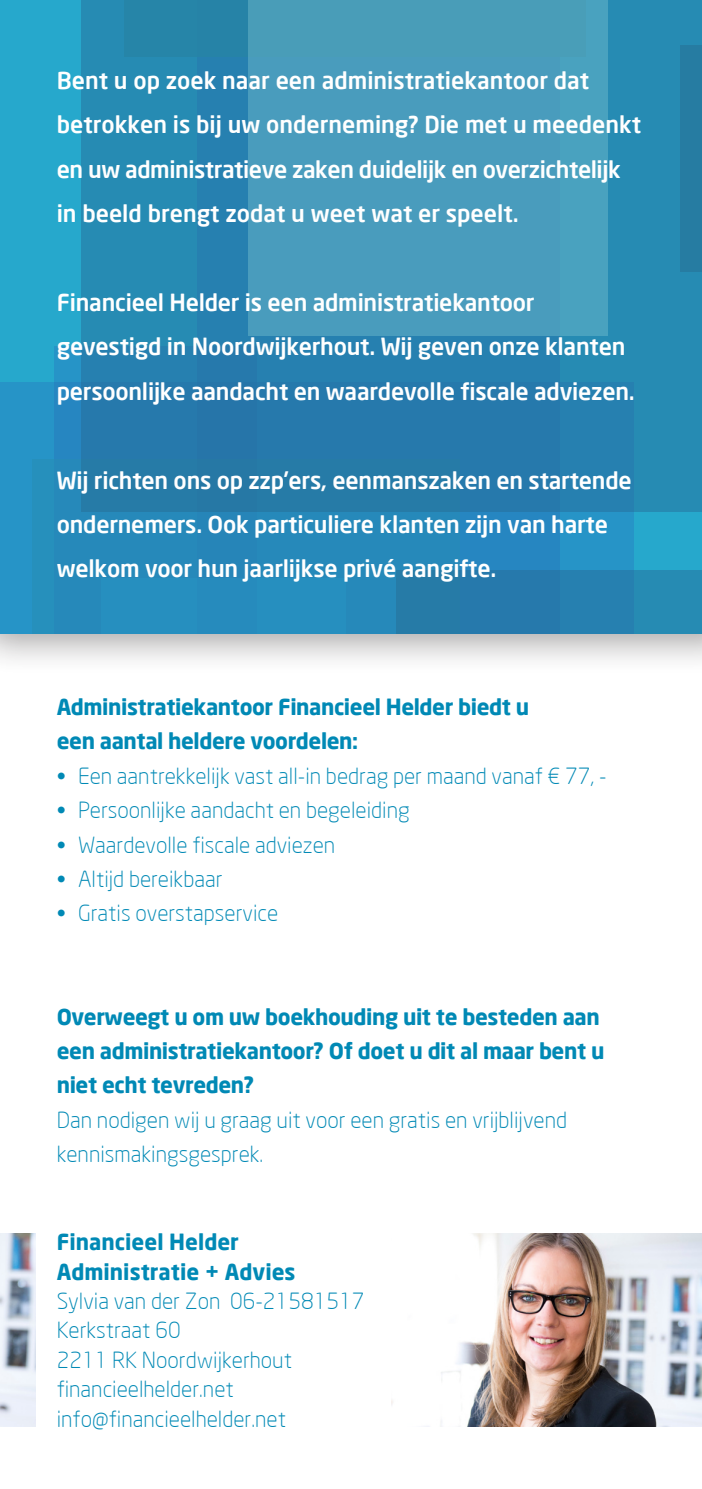
<style>
.page{position:relative;width:702px;height:1489px;background:#fff}
.page>*{position:absolute;margin:0;border:0;box-sizing:border-box;transform-origin:0 0}
.t1{font:500 23px/44.5px "Neo Sans";letter-spacing:-.01em;color:#fff}
.t2{font:300 22px/34.5px "Neo Sans";color:#0089b5}
.t3{font:700 22px/34.5px "Neo Sans";letter-spacing:-.02em;color:#0089b5}
.t4{font:700 22px/29.5px "Neo Sans";color:#0089b5}
</style>
<div class="page">
<div style="left:0;top:0;width:702px;height:675px;background:#231f20;opacity:.4"></div>
<svg style="left:0;top:0;width:702px;height:634px;background:#2f8db7"></svg>
<img style="left:391px;top:1233px;width:311px;height:193px">
<img style="left:0;top:1233px;width:35px;height:193px">
<p class="t1" style="left:57px;top:58px;width:586px">Bent u op zoek naar een administratiekantoor dat betrokken is bij uw onderneming? Die met u meedenkt en uw administratieve zaken duidelijk en overzichtelijk in beeld brengt zodat u weet wat er speelt.</p>
<p class="t1" style="left:57px;top:280px;width:579px">Financieel Helder is een administratiekantoor gevestigd in Noordwijkerhout. Wij geven onze klanten persoonlijke aandacht en waardevolle fiscale adviezen.</p>
<p class="t1" style="left:57px;top:457px;width:576px">Wij richten ons op zzp’ers, eenmanszaken en startende ondernemers. Ook particuliere klanten zijn van harte welkom voor hun jaarlijkse privé aangifte.</p>
<p class="t3" style="left:57px;top:689px;width:474px">Administratiekantoor Financieel Helder biedt u een aantal heldere voordelen:</p>
<p class="t2" style="left:57px;top:758px;width:551px">• Een aantrekkelijk vast all-in bedrag per maand vanaf € 77, -</p>
<p class="t2" style="left:57px;top:792px;width:354px">• Persoonlijke aandacht en begeleiding</p>
<p class="t2" style="left:57px;top:827px;width:280px">• Waardevolle fiscale adviezen</p>
<p class="t2" style="left:57px;top:861px;width:167px">• Altijd bereikbaar</p>
<p class="t2" style="left:57px;top:895px;width:223px">• Gratis overstapservice</p>
<p class="t3" style="left:57px;top:998px;width:549px">Overweegt u om uw boekhouding uit te besteden aan een administratiekantoor? Of doet u dit al maar bent u niet echt tevreden?</p>
<p class="t2" style="left:57px;top:1102px;width:512px">Dan nodigen wij u graag uit voor een gratis en vrijblijvend kennismakingsgesprek.</p>
<p class="t4" style="left:57px;top:1226px;width:240px">Financieel Helder<br>Administratie + Advies</p>
<p class="t2" style="left:57px;top:1283px;width:309px">Sylvia van der Zon 06-21581517</p>
<p class="t2" style="left:57px;top:1312px;width:125px">Kerkstraat 60</p>
<p class="t2" style="left:57px;top:1342px;width:237px">2211 RK Noordwijkerhout</p>
<p class="t2" style="left:57px;top:1371px;width:179px">financieelhelder.net</p>
<p class="t2" style="left:57px;top:1400px;width:231px">info@financieelhelder.net</p>
</div>
